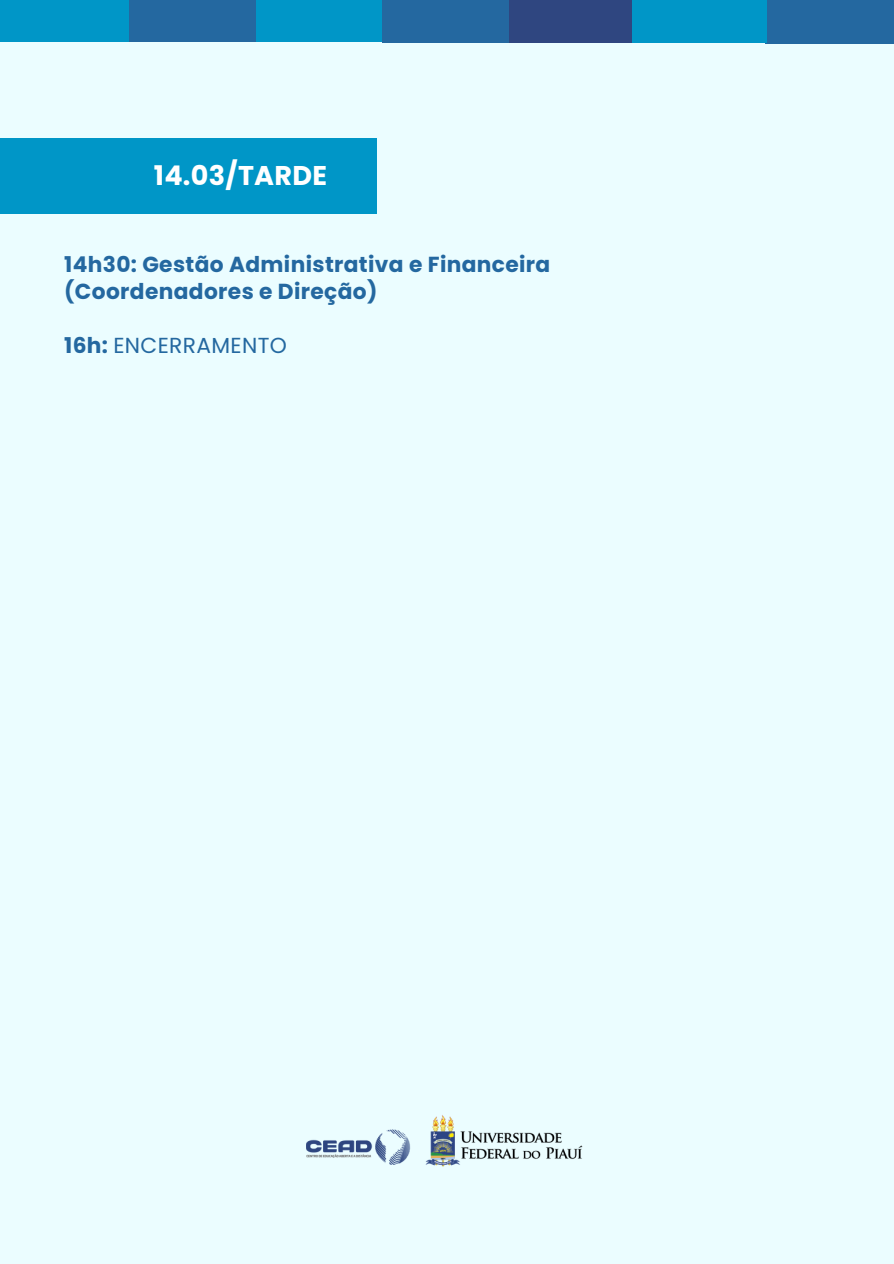
<style>
.page{position:relative;width:894px;height:1264px;background:#fff}
.page>*{position:absolute;margin:0;border:0;box-sizing:border-box;transform-origin:0 0}
.t1{font:700 27px "Poppins";letter-spacing:.01em;color:#fff}
.t2{font:700 21.75px/27px "Poppins";letter-spacing:.015em;color:#2468a0}
.t3{font:21.75px "Poppins";letter-spacing:.015em;color:#2468a0}
.s1{font-weight:700}
</style>
<div class="page">
<div style="left:0;top:0;width:893px;height:1263px;background:#ebfdff"></div>
<div style="left:255px;top:0;width:128px;height:42px;background:#0096c7"></div>
<div style="left:127px;top:0;width:129px;height:42px;background:#2468a0"></div>
<div style="left:382px;top:0;width:128px;height:42px;background:#2468a0"></div>
<div style="left:509px;top:0;width:128px;height:43px;background:#2f4680"></div>
<div style="left:764px;top:0;width:129px;height:43px;background:#2468a0"></div>
<div style="left:0;top:0;width:128px;height:42px;background:#0096c7"></div>
<div style="left:632px;top:0;width:134px;height:43px;background:#0096c7"></div>
<div style="left:0;top:138px;width:376px;height:75px;background:#0096c7"></div>
<img style="left:306px;top:1115px;width:277px;height:52px">
<p class="t1" style="left:154px;top:156px;width:175px">14.03/TARDE</p>
<h1 class="t2" style="left:64px;top:251px;width:487px">14h30: Gestão Administrativa e Financeira (Coordenadores e Direção)</h1>
<h2 class="t3" style="left:64px;top:330px;width:224px"><span class="s1">16h:</span> ENCERRAMENTO</h2>
</div>
